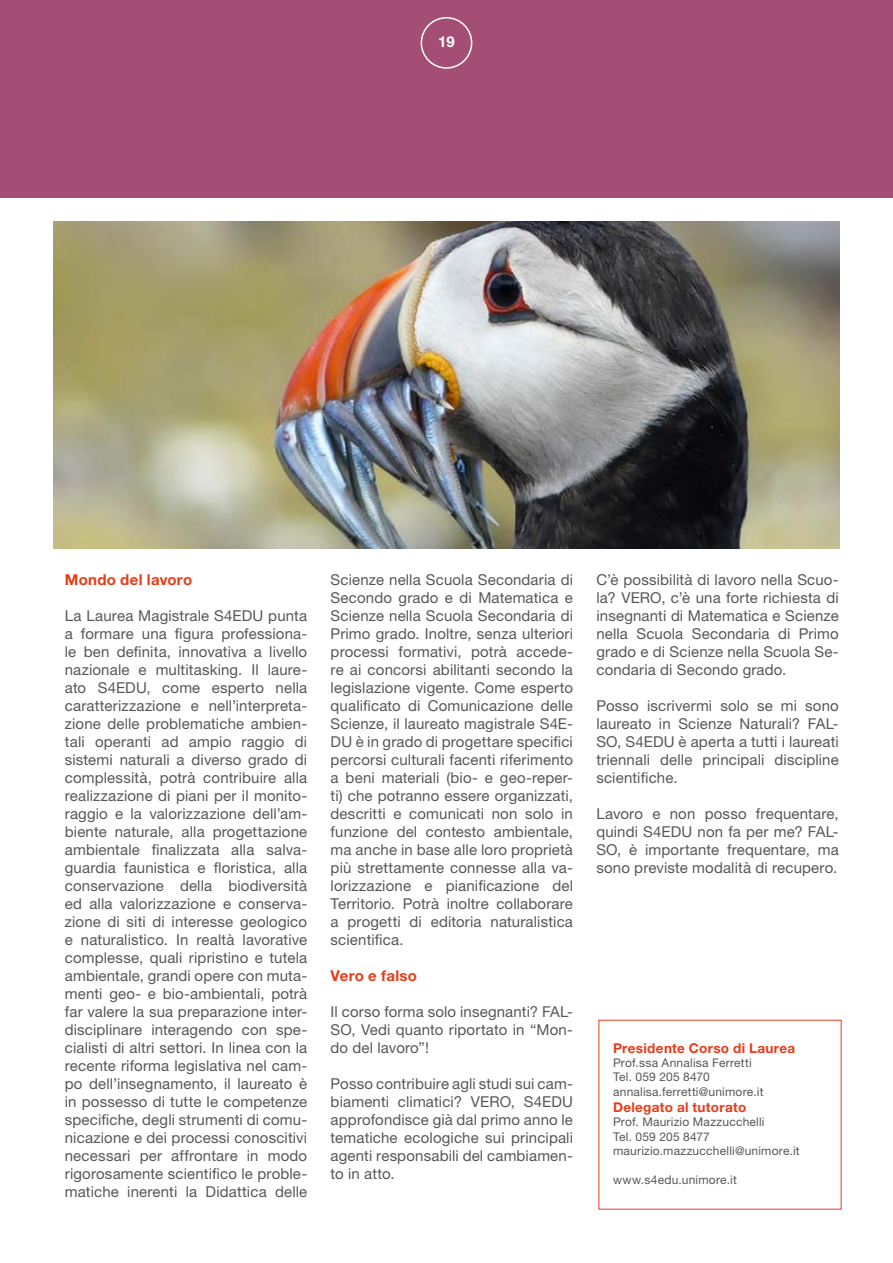
<style>
.page{position:relative;width:893px;height:1263px;background:#fff}
.page>*{position:absolute;margin:0;border:0;box-sizing:border-box;transform-origin:0 0}
.testo_base{font:15px/18px "Helvetica Neue LT Std";letter-spacing:.01em;color:#575756;text-align:justify}
.testo_base-2{font:700 15px "Helvetica Neue LT Std";letter-spacing:.02em;color:#e73b18}
.t1{font:700 15px "Helvetica Neue LT Std";color:#fff}
.t2{font:700 13.5px "Helvetica Neue LT Std";letter-spacing:.025em;color:#e73b18}
.t3{font:12px "Helvetica Neue LT Std";letter-spacing:.02em;color:#575756}
</style>
<div class="page">
<div style="left:0;top:0;width:893px;height:197px;background:#a54e75"></div>
<img style="left:53px;top:221px;width:787px;height:328px">
<div style="left:421px;top:17px;width:51px;height:52px;border:2px solid #fff;border-radius:50%"></div>
<p class="t1" style="left:438px;top:32px;width:18px">19</p>
<p class="testo_base-2" style="left:65px;top:570px;width:129px">Mondo del lavoro</p>
<p class="testo_base" style="left:65px;top:606px;width:244px">La Laurea Magistrale S4EDU punta a formare una figura professiona&shy;le ben definita, innovativa a livello nazionale e multitasking. Il laure&shy;ato S4EDU, come esperto nella caratterizzazione e nell’interpreta&shy;zione delle problematiche ambien&shy;tali operanti ad ampio raggio di sistemi naturali a diverso grado di complessità, potrà contribuire alla realizzazione di piani per il monito&shy;raggio e la valorizzazione dell’am&shy;biente naturale, alla progettazione ambientale finalizzata alla salva&shy;guardia faunistica e floristica, alla conservazione della biodiversità ed alla valorizzazione e conserva&shy;zione di siti di interesse geologico e naturalistico. In realtà lavorative complesse, quali ripristino e tutela ambientale, grandi opere con muta&shy;menti geo- e bio-ambientali, potrà far valere la sua preparazione inter&shy;disciplinare interagendo con spe&shy;cialisti di altri settori. In linea con la recente riforma legislativa nel cam&shy;po dell’insegnamento, il laureato è in possesso di tutte le competenze specifiche, degli strumenti di comu&shy;nicazione e dei processi conoscitivi necessari per affrontare in modo rigorosamente scientifico le proble&shy;matiche inerenti la Didattica delle</p>
<p class="testo_base" style="left:331px;top:570px;width:244px">Scienze nella Scuola Secondaria di Secondo grado e di Matematica e Scienze nella Scuola Secondaria di Primo grado. Inoltre, senza ulteriori processi formativi, potrà accede&shy;re ai concorsi abilitanti secondo la legislazione vigente. Come esperto qualificato di Comunicazione delle Scienze, il laureato magistrale S4E-DU è in grado di progettare specifici percorsi culturali facenti riferimento a beni materiali (bio- e geo-reper&shy;ti) che potranno essere organizzati, descritti e comunicati non solo in funzione del contesto ambientale, ma anche in base alle loro proprietà più strettamente connesse alla va&shy;lorizzazione e pianificazione del Territorio. Potrà inoltre collaborare a progetti di editoria naturalistica scientifica.</p>
<p class="testo_base-2" style="left:331px;top:966px;width:88px">Vero e falso</p>
<p class="testo_base" style="left:331px;top:1002px;width:244px">Il corso forma solo insegnanti? FAL-SO, Vedi quanto riportato in “Mon&shy;do del lavoro”!</p>
<p class="testo_base" style="left:331px;top:1074px;width:244px">Posso contribuire agli studi sui cam&shy;biamenti climatici? VERO, S4EDU approfondisce già dal primo anno le tematiche ecologiche sui principali agenti responsabili del cambiamen&shy;to in atto.</p>
<p class="testo_base" style="left:596px;top:570px;width:244px">C’è possibilità di lavoro nella Scuo&shy;la? VERO, c’è una forte richiesta di insegnanti di Matematica e Scienze nella Scuola Secondaria di Primo grado e di Scienze nella Scuola Se&shy;condaria di Secondo grado.</p>
<p class="testo_base" style="left:596px;top:696px;width:244px">Posso iscrivermi solo se mi sono laureato in Scienze Naturali? FAL-SO, S4EDU è aperta a tutti i laureati triennali delle principali discipline scientifiche.</p>
<p class="testo_base" style="left:596px;top:804px;width:244px">Lavoro e non posso frequentare, quindi S4EDU non fa per me? FAL-SO, è importante frequentare, ma sono previste modalità di recupero.</p>
<p class="t2" style="left:613px;top:1039px;width:184px">Presidente Corso di Laurea</p>
<p class="t3" style="left:613px;top:1055px;width:140px">Prof.ssa Annalisa Ferretti</p>
<p class="t3" style="left:613px;top:1070px;width:98px">Tel. 059 205 8470</p>
<p class="t3" style="left:613px;top:1084px;width:152px">annalisa.ferretti@unimore.it</p>
<p class="t2" style="left:613px;top:1099px;width:135px">Delegato al tutorato</p>
<p class="t3" style="left:613px;top:1115px;width:153px">Prof. Maurizio Mazzucchelli</p>
<p class="t3" style="left:613px;top:1129px;width:98px">Tel. 059 205 8477</p>
<p class="t3" style="left:613px;top:1144px;width:188px">maurizio.mazzucchelli@unimore.it</p>
<p class="t3" style="left:613px;top:1172px;width:125px">www.s4edu.unimore.it</p>
</div>
